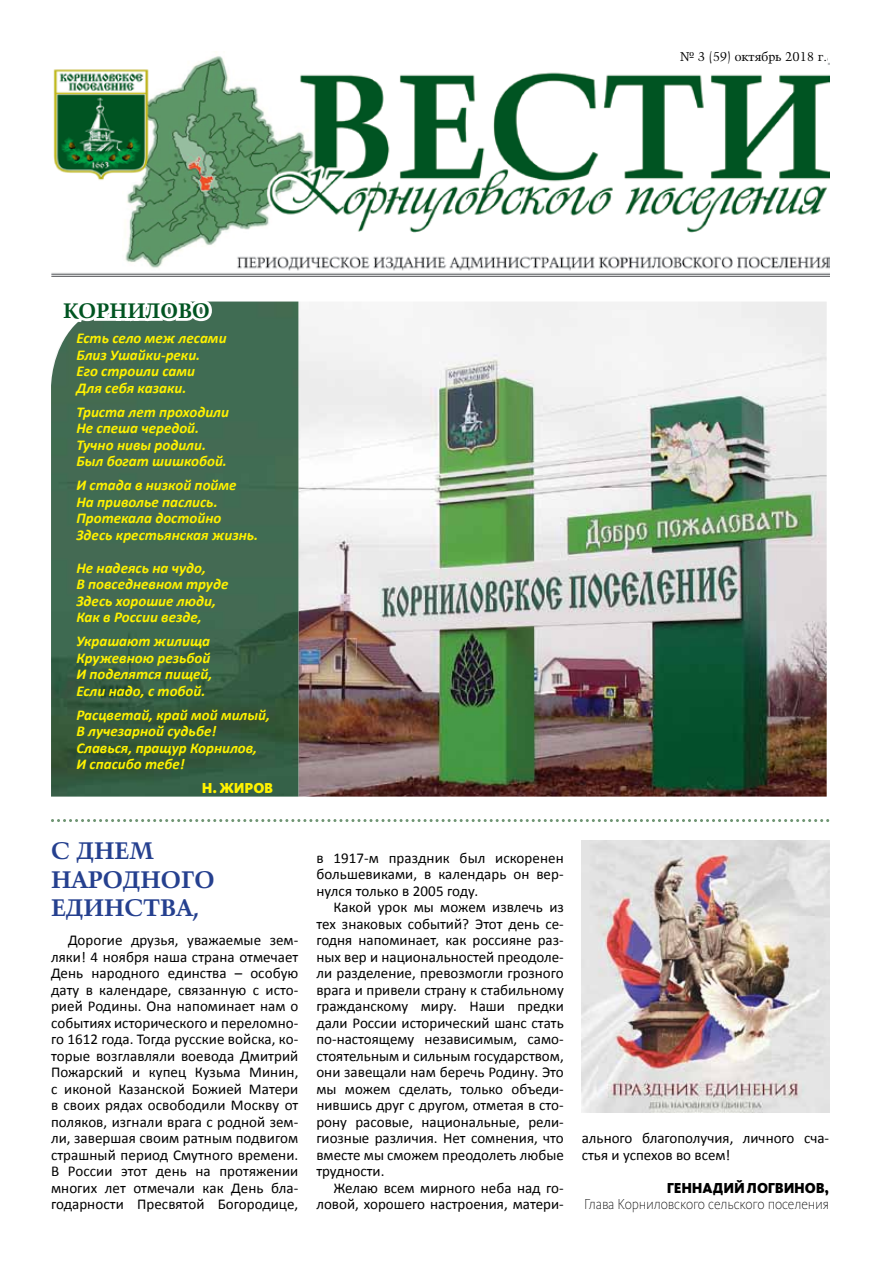
<style>
.page{position:relative;width:893px;height:1263px;background:#fff}
.page>*{position:absolute;margin:0;border:0;box-sizing:border-box;transform-origin:0 0}
.t1{font:700 24px/28.8px "Kuenstler 480 BT";color:#25408f}
.t2{font:700 21px "Kuenstler 480 BT";color:#005421}
.t3{font:15px/16.5px "Calibri";color:#000;text-align:justify}
.t4{font:italic 700 15px/16.5px "Calibri";color:#fff200}
.t5{font:200 15px "Kievit Pro";letter-spacing:-.01em;color:#000;scale:.94 1}
.t6{font:900 15px "Kievit Pro";letter-spacing:-.01em;color:#000;scale:.94 1}
.t7{font:900 15px "Kievit Pro";letter-spacing:-.01em;color:#fff200;scale:.94 1}
.t8{font:12.75px "Kuenstler 480 BT";color:#000}
</style>
<div class="page">
<img style="left:298px;top:302px;width:529px;height:494px">
<img style="left:51px;top:56px;width:778px;height:221px">
<div style="left:528px;top:51px;width:299px;height:17px;background:#fff"></div>
<svg style="left:51px;top:819px;width:778px;height:3px"></svg>
<img style="left:582px;top:840px;width:247px;height:272px">
<img style="left:51px;top:387px;width:247px;height:409px">
<svg style="left:51px;top:301px;width:247px;height:86px"></svg>
<p class="t8" style="left:680px;top:49px;width:148px">№ 3 (59) октябрь 2018 г.</p>
<h2 class="t2" style="left:63px;top:297px;width:148px">КОРНИЛОВО</h2>
<p class="t4" style="left:76px;top:330px;width:152px">Есть село меж лесами<br>Близ Ушайки-реки.<br>Его строили сами<br>Для себя казаки.</p>
<p class="t4" style="left:76px;top:403px;width:154px">Триста лет проходили<br>Не спеша чередой.<br>Тучно нивы родили.<br>Был богат шишкобой.</p>
<p class="t4" style="left:76px;top:477px;width:183px">И стада в низкой пойме<br>На приволье паслись.<br>Протекала достойно<br>Здесь крестьянская жизнь.</p>
<p class="t4" style="left:76px;top:559px;width:154px">Не надеясь на чудо,<br>В повседневном труде<br>Здесь хорошие люди,<br>Как в России везде,</p>
<p class="t4" style="left:76px;top:633px;width:138px">Украшают жилища<br>Кружевною резьбой<br>И поделятся пищей,<br>Если надо, с тобой.</p>
<p class="t4" style="left:76px;top:706px;width:195px">Расцветай, край мой милый,<br>В лучезарной судьбе!<br>Славься, пращур Корнилов,<br>И спасибо тебе!</p>
<p class="t7" style="left:202px;top:779px;width:77px">Н. ЖИРОВ</p>
<h1 class="t1" style="left:51px;top:836px;width:165px">С ДНЕМ<br>НАРОДНОГО<br>ЕДИНСТВА,</h1>
<p class="t3" style="left:51px;top:931px;width:249px;text-indent:17px">Дорогие друзья, уважаемые зем&shy;ляки! 4 ноября наша страна отмечает День народного единства – особую дату в календаре, связанную с исто&shy;рией Родины. Он а напоминает нам о событиях исторического и переломно&shy;го 1612 года. Тогда русские войска, ко&shy;торые возглавляли воевода Дмитрий Пожарский и купец Кузьма Минин, с иконой Казанской Божией Матери в своих рядах освободили Москву от поляков, изгнали врага с родной зем&shy;ли, завершая своим ратным подвигом страшный период Смутного времени.<br>В России этот день на протяжении многих лет отмечали как День бла&shy;годарности Пресвятой Богородице,</p>
<p class="t3" style="left:316px;top:849px;width:249px">в 1917-м праздник был искоренен большевиками, в календарь он вер&shy;нулся только в 2005 году.</p>
<p class="t3" style="left:316px;top:898px;width:249px;text-indent:17px">Какой урок мы можем извлечь из тех знаковых событий? Этот день се&shy;годня напоминает, как россияне раз&shy;ных вер и национальностей преодоле&shy;ли разделение, превозмогли грозного врага и привели страну к стабильному гражданскому миру. Наши предки дали России исторический шанс стать по-настоящему независимым, само&shy;стоятельным и сильным государством, они завещали нам беречь Родину. Это мы можем сделать, только объеди&shy;нившись друг с другом, отметая в сто&shy;рону расовые, национальные, рели&shy;гиозные различия. Нет сомнения, что вместе мы сможем преодолеть любые трудности.</p>
<p class="t3" style="left:316px;top:1179px;width:249px;text-align:right">Желаю всем мирного неба над го&shy;ловой, хорошего настроения, матери-</p>
<p class="t3" style="left:582px;top:1129px;width:249px">ального благополучия, личного сча&shy;стья и успехов во всем!</p>
<p class="t6" style="left:667px;top:1178px;width:174px">ГЕННАДИЙ ЛОГВИНОВ,</p>
<p class="t5" style="left:584px;top:1195px;width:262px">Глава Корниловского сельского поселения</p>
</div>
